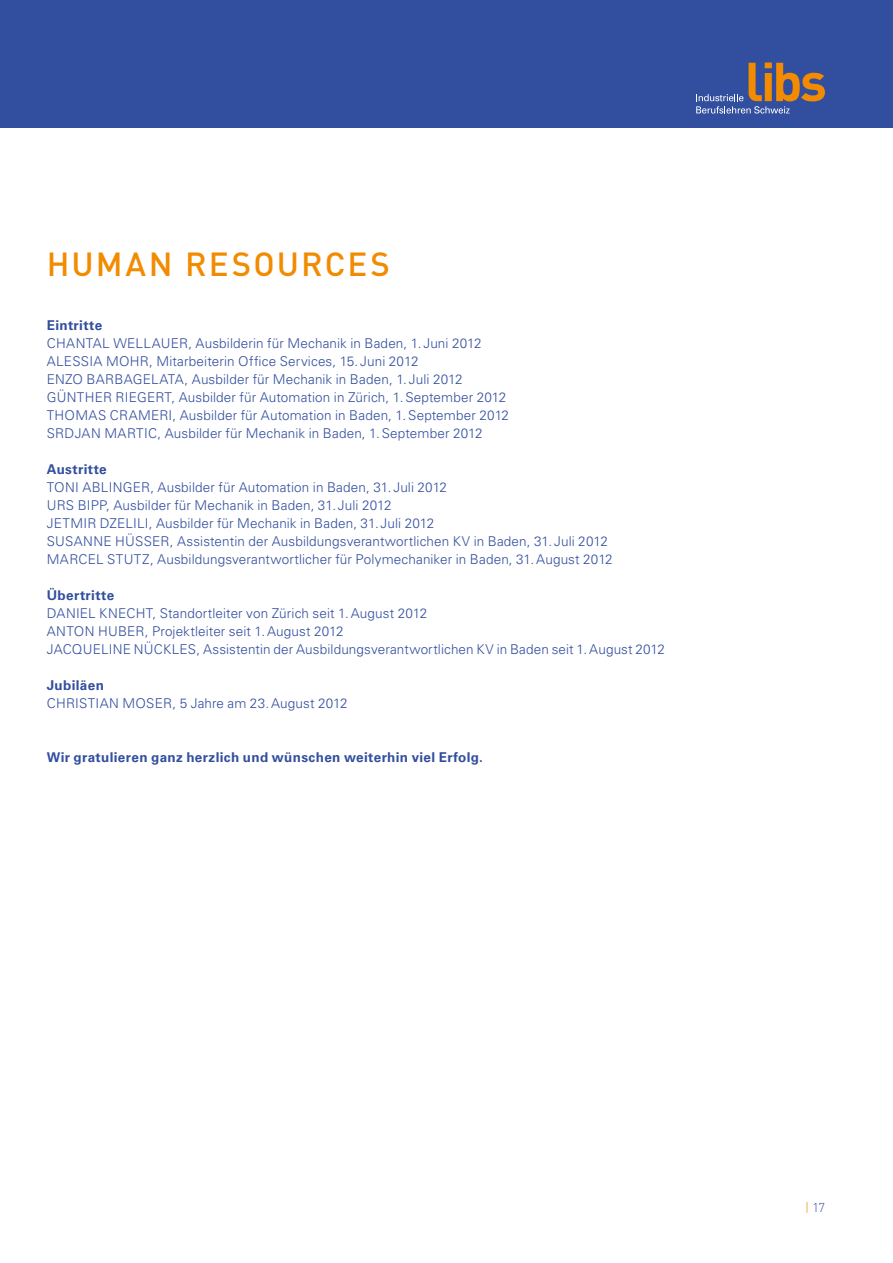
<style>
.page{position:relative;width:893px;height:1263px;background:#fff}
.page>*{position:absolute;margin:0;border:0;box-sizing:border-box;transform-origin:0 0}
.t1{font:500 33px "DIN";letter-spacing:.07em;color:#f28b00}
.t2{font:300 13.5px/18px "Univers LT Std";letter-spacing:.01em;color:#324e9e}
.t3{font:700 13.5px "Univers LT Std";letter-spacing:.025em;color:#324e9e}
.t4{font:300 12.75px "DIN";color:#324e9e}
.s1{color:#f28b00}
</style>
<div class="page">
<div style="left:0;top:0;width:893px;height:128px;background:#324e9e"></div>
<svg style="left:696px;top:63px;width:129px;height:51px"></svg>
<h1 class="t1" style="left:47px;top:243px;width:345px">H UMAN RESOURCES</h1>
<p class="t3" style="left:47px;top:317px;width:57px">Eintritte</p>
<p class="t2" style="left:47px;top:334px;width:19px">Chantal</p>
<p class="t2" style="left:113px;top:334px;width:24px">Wellauer</p>
<p class="t2" style="left:188px;top:334px;width:295px">, Ausbilderin für Mechanik in Baden, 1. Juni 2012</p>
<p class="t2" style="left:47px;top:352px;width:18px">Alessia</p>
<p class="t2" style="left:106px;top:352px;width:314px">Mohr, Mitarbeiterin Office Services, 15. Juni 2012</p>
<p class="t2" style="left:47px;top:370px;width:59px">Enzo Barbagelata</p>
<p class="t2" style="left:185px;top:370px;width:280px">, Ausbilder für Mechanik in Baden, 1. Juli 2012</p>
<p class="t2" style="left:47px;top:388px;width:30px">Günther</p>
<p class="t2" style="left:116px;top:388px;width:18px">Riegert</p>
<p class="t2" style="left:171px;top:388px;width:336px">, Ausbilder für Automation in Zürich, 1.September 2012</p>
<p class="t2" style="left:47px;top:406px;width:40px">Thomas</p>
<p class="t2" style="left:110px;top:406px;width:19px">Crameri</p>
<p class="t2" style="left:173px;top:406px;width:338px">, Ausbilder für Automation in Baden, 1.September 2012</p>
<p class="t2" style="left:47px;top:424px;width:19px">Srdjan</p>
<p class="t2" style="left:104px;top:424px;width:22px">Martic</p>
<p class="t2" style="left:157px;top:424px;width:327px">, Ausbilder für Mechanik in Baden, 1.September 2012</p>
<p class="t3" style="left:47px;top:461px;width:62px">Austritte</p>
<p class="t2" style="left:47px;top:478px;width:55px">Toni Ablinger</p>
<p class="t2" style="left:47px;top:478px;width:402px;text-indent:104px">, Ausbilder für Automation in Baden, 31. Juli 2012<br>Urs Bipp, Ausbilder für Mechanik in Baden, 31. Juli 2012<br>Jetmir</p>
<p class="t2" style="left:100px;top:514px;width:17px">Dzelili</p>
<p class="t2" style="left:149px;top:514px;width:287px">, Ausbilder für Mechanik in Baden, 31. Juli 2012</p>
<p class="t2" style="left:47px;top:532px;width:19px">Susanne</p>
<p class="t2" style="left:115px;top:532px;width:30px">Hüsser</p>
<p class="t2" style="left:170px;top:532px;width:440px">, Assistentin der Ausbildungsverantwortlichen KV in Baden, 31. Juli 2012</p>
<p class="t2" style="left:47px;top:550px;width:23px">Marcel</p>
<p class="t2" style="left:107px;top:550px;width:18px">Stutz</p>
<p class="t2" style="left:150px;top:550px;width:464px">, Ausbildungsverantwortlicher für Polymechaniker in Baden, 31.August 2012</p>
<p class="t3" style="left:47px;top:587px;width:69px">Übertritte</p>
<p class="t2" style="left:47px;top:604px;width:19px">Daniel</p>
<p class="t2" style="left:99px;top:604px;width:19px">Knecht</p>
<p class="t2" style="left:153px;top:604px;width:276px">, Standortleiter von Zürich seit 1.August 2012</p>
<p class="t2" style="left:47px;top:622px;width:71px">Anton Huber</p>
<p class="t2" style="left:145px;top:622px;width:200px">, Projektleiter seit 1.August 2012</p>
<p class="t2" style="left:47px;top:640px;width:17px">Jacqueline</p>
<p class="t2" style="left:134px;top:640px;width:30px">Nückles</p>
<p class="t2" style="left:196px;top:640px;width:470px">, Assistentin der Ausbildungsverantwortlichen KV in Baden seit 1.August 2012</p>
<p class="t3" style="left:47px;top:677px;width:59px">Jubiläen</p>
<p class="t2" style="left:47px;top:694px;width:18px">Christian</p>
<p class="t2" style="left:123px;top:694px;width:33px">Moser</p>
<p class="t2" style="left:172px;top:694px;width:177px">, 5 Jahre am 23.August 2012</p>
<p class="t3" style="left:47px;top:749px;width:438px">Wir gratulieren ganz herzlich und wünschen weiterhin viel Erfolg.</p>
<p class="t4" style="left:805px;top:1199px;width:21px"><span class="s1">|</span> 17</p>
</div>
